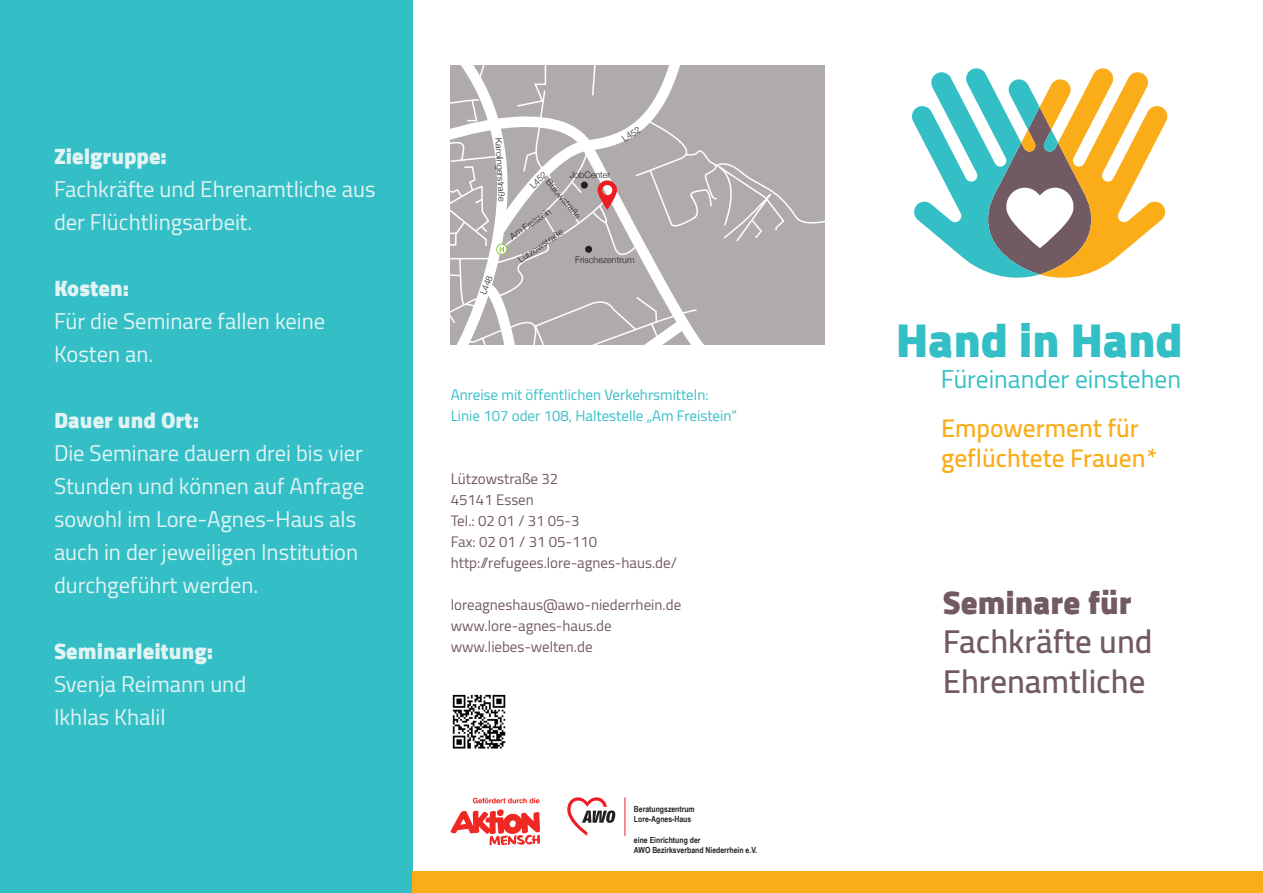
<style>
.page{position:relative;width:1263px;height:893px;background:#fff}
.page>*{position:absolute;margin:0;border:0;box-sizing:border-box;transform-origin:0 0}
.t1{font:900 48.3px "Cairo";color:#34bfc6}
.t2{font:600 33px/39.6px "Cairo";color:#725a62}
.t3{font:900 33px "Cairo";color:#725a62}
.t4{font:600 25.5px/30.6px "Cairo";color:#faad19}
.t5{font:25.5px "Cairo";color:#34bfc6}
.t6{font:22.5px/33px "Cairo";color:#e2f3f4}
.t7{font:900 22.5px "Cairo";color:#e2f3f4}
.t8{font:15px/21px "Cairo";color:#725a62}
.t9{font:15px/21px "Cairo";color:#34bfc6}
.t10{font:300 9px "Helvetica Neue";color:#231f20}
.t11{font:700 8.4px/10.2px "Arial Narrow";color:#231f20}
</style>
<div class="page">
<div style="left:0;top:0;width:412px;height:893px;background:#34bfc6"></div>
<svg style="left:911px;top:68px;width:257px;height:210px"></svg>
<svg style="left:567px;top:797px;width:48px;height:39px"></svg>
<hr style="left:625px;top:797px;width:1px;height:39px;background:#ee1d23">
<svg style="left:451px;top:65px;width:374px;height:280px;background:#b9b5b4"></svg>
<div style="left:585px;top:246px;width:7px;height:7px;background:#231f20;border-radius:50%"></div>
<div style="left:581px;top:182px;width:7px;height:7px;background:#231f20;border-radius:50%"></div>
<svg style="left:473px;top:798px;width:67px;height:5px"></svg>
<svg style="left:450px;top:809px;width:90px;height:36px"></svg>
<div style="left:412px;top:872px;width:851px;height:21px;background:#faad19"></div>
<img style="left:452px;top:694px;width:54px;height:55px">
<p class="t7" style="left:54px;top:143px;width:114px">Zielgruppe:</p>
<p class="t6" style="left:54px;top:173px;width:323px">Fachkräfte und Ehrenamtliche aus der Flüchtlingsarbeit.</p>
<p class="t7" style="left:54px;top:275px;width:77px">Kosten:</p>
<p class="t6" style="left:54px;top:305px;width:273px">Für die Seminare fallen keine<br>Kosten an.</p>
<p class="t7" style="left:54px;top:407px;width:147px">Dauer und Ort:</p>
<p class="t6" style="left:54px;top:437px;width:312px">Die Seminare dauern drei bis vier<br>Stunden und können auf Anfrage sowohl im Lore-Agnes-Haus als auch in der jeweiligen Institution durchgeführt werden.</p>
<p class="t7" style="left:54px;top:638px;width:161px">Seminarleitung:</p>
<p class="t6" style="left:54px;top:668px;width:194px">Svenja Reimann und<br>Ikhlas Khalil</p>
<p class="t10" style="left:619px;top:133px;width:21px;rotate:-34deg">L452</p>
<p class="t10" style="left:506px;top:138px;width:64px;rotate:87deg">Karolingerstraße</p>
<p class="t10" style="left:526px;top:182px;width:21px;rotate:-45deg">L452</p>
<p class="t10" style="left:554px;top:176px;width:50px;rotate:50deg">Bülowstraße</p>
<p class="t10" style="left:570px;top:167px;width:42px">JobCenter</p>
<p class="t10" style="left:506px;top:231px;width:49px;rotate:-34deg">Am Freistein</p>
<p class="t10" style="left:515px;top:254px;width:54px;rotate:-34deg">Lützowstraße</p>
<p class="t10" style="left:575px;top:253px;width:61px">Frischezentrum</p>
<p class="t10" style="left:476px;top:292px;width:21px;rotate:-69deg">L448</p>
<p class="t9" style="left:451px;top:384px;width:288px">Anreise mit öffentlichen Verkehrsmitteln:<br>Linie 107 oder 108, Haltestelle „Am Freistein“</p>
<p class="t8" style="left:451px;top:468px;width:228px">Lützowstraße 32<br>45141 Essen<br>Tel.: 02 01 / 31 05-3<br>Fax: 02 01 / 31 05-110 http://refugees.lore-agnes-haus.de/</p>
<p class="t8" style="left:451px;top:594px;width:232px">loreagneshaus@awo-niederrhein.de www.lore-agnes-haus.de www.liebes-welten.de</p>
<p class="t11" style="left:634px;top:804px;width:62px">Beratungszentrum<br>Lore-Agnes-Haus</p>
<p class="t11" style="left:634px;top:834px;width:125px">eine Einrichtung der<br>AWO Bezirksverband Niederrhein e.V.</p>
<h1 class="t1" style="left:896px;top:312px;width:288px">Hand in Hand</h1>
<p class="t5" style="left:941px;top:358px;width:242px">Füreinander einstehen</p>
<p class="t4" style="left:941px;top:412px;width:218px">Empowerment für geflüchtete Frauen *</p>
<h2 class="t3" style="left:943px;top:583px;width:190px">Seminare für</h2>
<h2 class="t2" style="left:943px;top:622px;width:211px">Fachkräfte und<br>Ehrenamtliche</h2>
</div>
